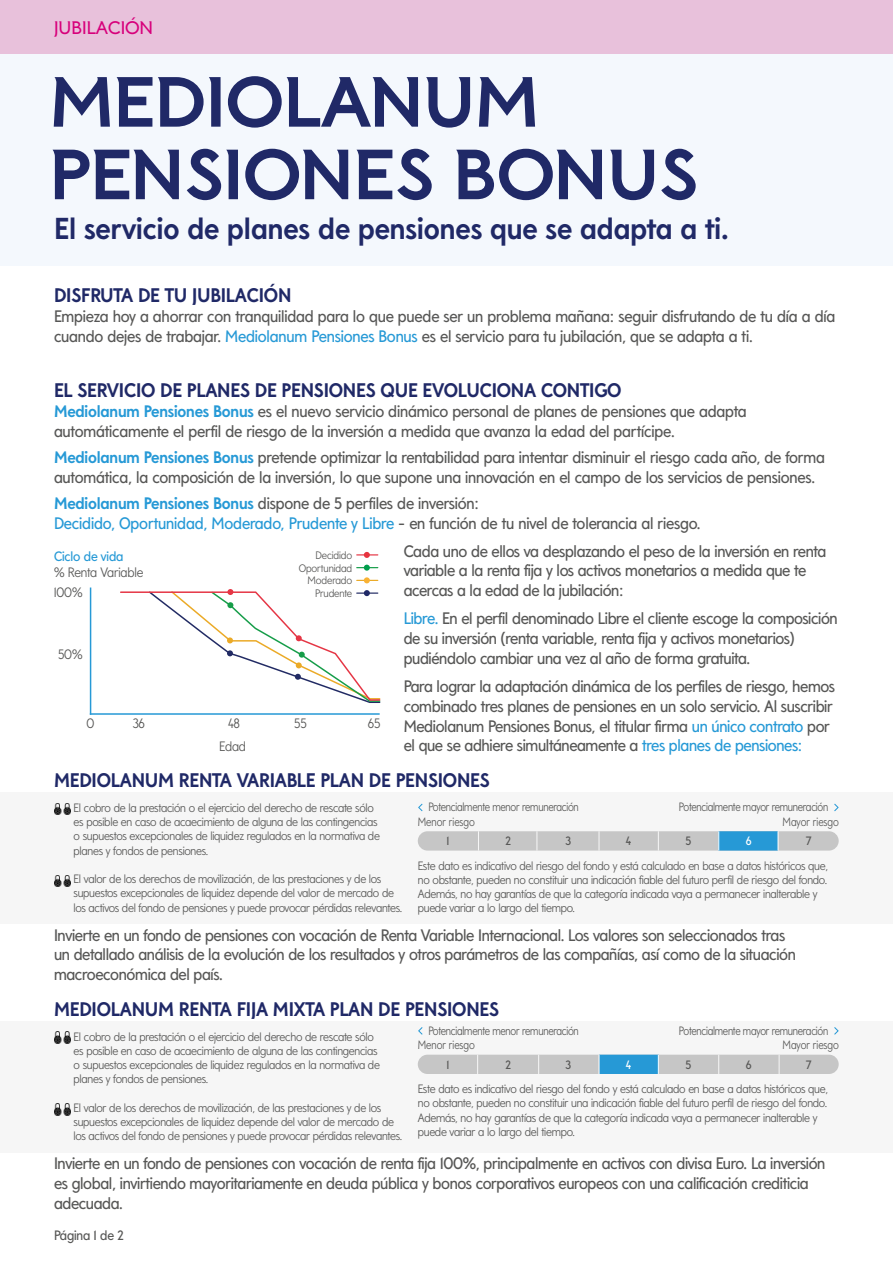
<style>
.page{position:relative;width:893px;height:1263px;background:#fff}
.page>*{position:absolute;margin:0;border:0;box-sizing:border-box;transform-origin:0 0}
.t1{font:70.2px/72.6px "Mediolanum Semi serif Headline Bold";color:#202967}
.t2{font:700 30px "Mediolanum Sans";color:#202967}
.t3{font:700 19.5px "Mediolanum Sans";letter-spacing:-.01em;color:#202967}
.t4{font:18px "Mediolanum Semi serif Headline Regular";color:#d7007b}
.t5{font:16.5px/19.8px "Mediolanum Sans";letter-spacing:-.02em;color:#575756}
.t6{font:300 13.5px "Mediolanum Sans";letter-spacing:-.01em;color:#575756}
.t7{font:13.5px "Mediolanum Sans";letter-spacing:-.01em;color:#2699d6}
.t8{font:13.5px "Mediolanum Sans";letter-spacing:-.01em;color:#575756}
.t9{font:300 12px/14.2px "Mediolanum Sans";letter-spacing:-.02em;color:#575756}
.t10{font:300 12px/14.4px "Mediolanum Sans";letter-spacing:-.02em;color:#575756;scale:.9 1}
.t11{font:300 12px "Mediolanum Sans";color:#575756;scale:.9 1}
.t12{font:12px "Mediolanum Sans";color:#575756}
.t13{font:12px "Mediolanum Sans";color:#fff}
.t14{font:300 10.8px/12.8px "Mediolanum Sans";letter-spacing:-.01em;color:#575756;text-align:right}
.s1{color:#2699d6}
.s2{font-weight:700;color:#2699d6}
</style>
<div class="page">
<div style="left:0;top:0;width:893px;height:265px;background:#f4f8fd"></div>
<div style="left:0;top:0;width:893px;height:54px;background:#e8c1db"></div>
<hr style="left:90px;top:713px;width:290px;height:2px;background:#2699d6">
<hr style="left:90px;top:587px;width:1px;height:128px;background:#2699d6">
<svg style="left:357px;top:552px;width:21px;height:6px"></svg>
<svg style="left:357px;top:565px;width:21px;height:6px"></svg>
<svg style="left:357px;top:577px;width:21px;height:6px"></svg>
<svg style="left:120px;top:589px;width:261px;height:114px"></svg>
<div style="left:0;top:1021px;width:893px;height:131px;background:#f6f6f6"></div>
<div style="left:418px;top:1055px;width:421px;height:19px;background:#c6c6c6;border-radius:10px"></div>
<svg style="left:477px;top:1055px;width:1px;height:19px"></svg>
<svg style="left:718px;top:1055px;width:1px;height:19px"></svg>
<svg style="left:779px;top:1055px;width:1px;height:19px"></svg>
<svg style="left:538px;top:1055px;width:1px;height:19px"></svg>
<div style="left:599px;top:1055px;width:59px;height:19px;background:#2699d6"></div>
<svg style="left:658px;top:1055px;width:1px;height:19px"></svg>
<svg style="left:598px;top:1055px;width:1px;height:19px"></svg>
<svg style="left:418px;top:1027px;width:4px;height:8px"></svg>
<img style="left:54px;top:1032px;width:17px;height:11px">
<img style="left:54px;top:1104px;width:17px;height:11px">
<div style="left:0;top:792px;width:893px;height:131px;background:#f6f6f6"></div>
<div style="left:418px;top:831px;width:421px;height:19px;background:#c6c6c6;border-radius:10px"></div>
<svg style="left:658px;top:831px;width:1px;height:19px"></svg>
<svg style="left:598px;top:831px;width:1px;height:19px"></svg>
<svg style="left:478px;top:831px;width:1px;height:19px"></svg>
<div style="left:719px;top:831px;width:59px;height:19px;background:#2699d6"></div>
<svg style="left:777px;top:831px;width:2px;height:19px"></svg>
<svg style="left:718px;top:831px;width:1px;height:19px"></svg>
<svg style="left:536px;top:831px;width:1px;height:19px"></svg>
<svg style="left:418px;top:804px;width:4px;height:7px"></svg>
<img style="left:54px;top:803px;width:17px;height:11px">
<img style="left:54px;top:875px;width:17px;height:11px">
<svg style="left:834px;top:804px;width:5px;height:7px"></svg>
<svg style="left:834px;top:1027px;width:5px;height:8px"></svg>
<p class="t4" style="left:54px;top:18px;width:101px">JUBILACIÓN</p>
<h1 class="t1" style="left:50px;top:65px;width:650px">MEDIOLANUM<br>PENSIONES BONUS</h1>
<h2 class="t2" style="left:54px;top:211px;width:676px">El servicio de planes de pensiones que se adapta a ti.</h2>
<p class="t3" style="left:54px;top:283px;width:239px">DISFRUTA DE TU JUBILACIÓN</p>
<p class="t5" style="left:54px;top:306px;width:783px">Empieza hoy a ahorrar con tranquilidad para lo que puede ser un problema mañana: seguir disfrutando de tu día a día cuando dejes de trabajar. <span class="s1">Mediolanum Pensiones Bonus</span> es el servicio para tu jubilación, que se adapta a ti.</p>
<p class="t3" style="left:54px;top:378px;width:569px">EL SERVICIO DE PLANES DE PENSIONES QUE EVOLUCIONA CONTIGO</p>
<p class="t5" style="left:54px;top:401px;width:694px"><span class="s2">Mediolanum Pensiones Bonus</span> es el nuevo servicio dinámico personal de planes de pensiones que adapta automáticamente el perfil de riesgo de la inversión a medida que avanza la edad del partícipe.</p>
<p class="t5" style="left:54px;top:447px;width:772px"><span class="s2">Mediolanum Pensiones Bonus</span> pretende optimizar la rentabilidad para intentar disminuir el riesgo cada año, de forma automática, la composición de la inversión, lo que supone una innovación en el campo de los servicios de pensiones.</p>
<p class="t5" style="left:54px;top:493px;width:648px"><span class="s2">Mediolanum Pensiones Bonus</span> dispone de 5 perfiles de inversión:<br><span class="s1">Decidido, Oportunidad, Moderado, Prudente y Libre</span> - en función de tu nivel de tolerancia al riesgo.</p>
<p class="t7" style="left:54px;top:548px;width:71px">Ciclo de vida</p>
<p class="t6" style="left:54px;top:565px;width:91px">% Renta Variable</p>
<p class="t6" style="left:54px;top:585px;width:30px">100%</p>
<p class="t6" style="left:58px;top:646px;width:26px">50%</p>
<p class="t14" style="left:299px;top:549px;width:55px">Decidido<br>Oportunidad<br>Moderado<br>Prudente</p>
<p class="t6" style="left:87px;top:716px;width:9px">0</p>
<p class="t6" style="left:133px;top:716px;width:14px">36</p>
<p class="t6" style="left:228px;top:716px;width:13px">48</p>
<p class="t6" style="left:294px;top:716px;width:14px">55</p>
<p class="t6" style="left:368px;top:716px;width:14px">65</p>
<p class="t6" style="left:219px;top:739px;width:28px">Edad</p>
<p class="t5" style="left:404px;top:541px;width:424px">Cada uno de ellos va desplazando el peso de la inversión en renta variable a la renta fija y los activos monetarios a medida que te acercas a la edad de la jubilación:</p>
<p class="t5" style="left:404px;top:609px;width:436px"><span class="s1">Libre.</span> En el perfil denominado Libre el cliente escoge la composición de su inversión (renta variable, renta fija y activos monetarios) pudiéndolo cambiar una vez al año de forma gratuita.</p>
<p class="t5" style="left:404px;top:676px;width:433px">Para lograr la adaptación dinámica de los perfiles de riesgo, hemos combinado tres planes de pensiones en un solo servicio. Al suscribir Mediolanum Pensiones Bonus, el titular firma <span class="s1">un único contrato</span> por el que se adhiere simultáneamente a <span class="s1">tres planes de pensiones:</span></p>
<p class="t3" style="left:54px;top:768px;width:437px">MEDIOLANUM RENTA VARIABLE PLAN DE PENSIONES</p>
<p class="t11" style="left:418px;top:815px;width:65px">Menor riesgo</p>
<p class="t10" style="left:428px;top:800px;width:169px">Potencialmente menor remuneración</p>
<p class="t10" style="left:783px;top:800px;width:64px;text-indent:-104px">Potencialmente mayor remuneración<br>Mayor riesgo</p>
<p class="t9" style="left:74px;top:801px;width:308px">El cobro de la prestación o el ejercicio del derecho de rescate sólo es posible en caso de acaecimiento de alguna de las contingencias o supuestos excepcionales de liquidez regulados en la normativa de planes y fondos de pensiones.</p>
<p class="t9" style="left:74px;top:872px;width:330px">El valor de los derechos de movilización, de las prestaciones y de los supuestos excepcionales de liquidez depende del valor de mercado de los activos del fondo de pensiones y puede provocar pérdidas relevantes.</p>
<p class="t12" style="left:446px;top:834px;width:4px">1</p>
<p class="t12" style="left:505px;top:834px;width:7px">2</p>
<p class="t12" style="left:565px;top:834px;width:7px">3</p>
<p class="t12" style="left:626px;top:834px;width:7px">4</p>
<p class="t12" style="left:686px;top:834px;width:7px">5</p>
<p class="t13" style="left:746px;top:834px;width:7px">6</p>
<p class="t12" style="left:806px;top:834px;width:7px">7</p>
<p class="t9" style="left:418px;top:858px;width:412px">Este dato es indicativo del riesgo del fondo y está calculado en base a datos históricos que, no obstante, pueden no constituir una indicación fiable del futuro perfil de riesgo del fondo.<br>Además, no hay garantías de que la categoría indicada vaya a permanecer inalterable y puede variar a lo largo del tiempo.</p>
<p class="t5" style="left:54px;top:925px;width:743px">Invierte en un fondo de pensiones con vocación de Renta Variable Internacional. Los valores son seleccionados tras un detallado análisis de la evolución de los resultados y otros parámetros de las compañías, así como de la situación macroeconómica del país.</p>
<p class="t3" style="left:54px;top:997px;width:447px">MEDIOLANUM RENTA FIJA MIXTA PLAN DE PENSIONES</p>
<p class="t11" style="left:418px;top:1038px;width:65px">Menor riesgo</p>
<p class="t10" style="left:428px;top:1023px;width:169px">Potencialmente menor remuneración</p>
<p class="t10" style="left:783px;top:1023px;width:64px;text-indent:-104px">Potencialmente mayor remuneración<br>Mayor riesgo</p>
<p class="t9" style="left:74px;top:1029px;width:308px">El cobro de la prestación o el ejercicio del derecho de rescate sólo es posible en caso de acaecimiento de alguna de las contingencias o supuestos excepcionales de liquidez regulados en la normativa de planes y fondos de pensiones.</p>
<p class="t9" style="left:74px;top:1101px;width:330px">El valor de los derechos de movilización, de las prestaciones y de los supuestos excepcionales de liquidez depende del valor de mercado de los activos del fondo de pensiones y puede provocar pérdidas relevantes.</p>
<p class="t12" style="left:446px;top:1058px;width:4px">1</p>
<p class="t12" style="left:505px;top:1058px;width:7px">2</p>
<p class="t12" style="left:565px;top:1058px;width:7px">3</p>
<p class="t13" style="left:626px;top:1058px;width:7px">4</p>
<p class="t12" style="left:686px;top:1058px;width:7px">5</p>
<p class="t12" style="left:746px;top:1058px;width:7px">6</p>
<p class="t12" style="left:806px;top:1058px;width:7px">7</p>
<p class="t9" style="left:418px;top:1082px;width:412px">Este dato es indicativo del riesgo del fondo y está calculado en base a datos históricos que, no obstante, pueden no constituir una indicación fiable del futuro perfil de riesgo del fondo.<br>Además, no hay garantías de que la categoría indicada vaya a permanecer inalterable y puede variar a lo largo del tiempo.</p>
<p class="t5" style="left:54px;top:1154px;width:773px">Invierte en un fondo de pensiones con vocación de renta fija 100%, principalmente en activos con divisa Euro. La inversión es global, invirtiendo mayoritariamente en deuda pública y bonos corporativos europeos con una calificación crediticia adecuada.</p>
<p class="t8" style="left:54px;top:1228px;width:71px">Página 1 de 2</p>
</div>
